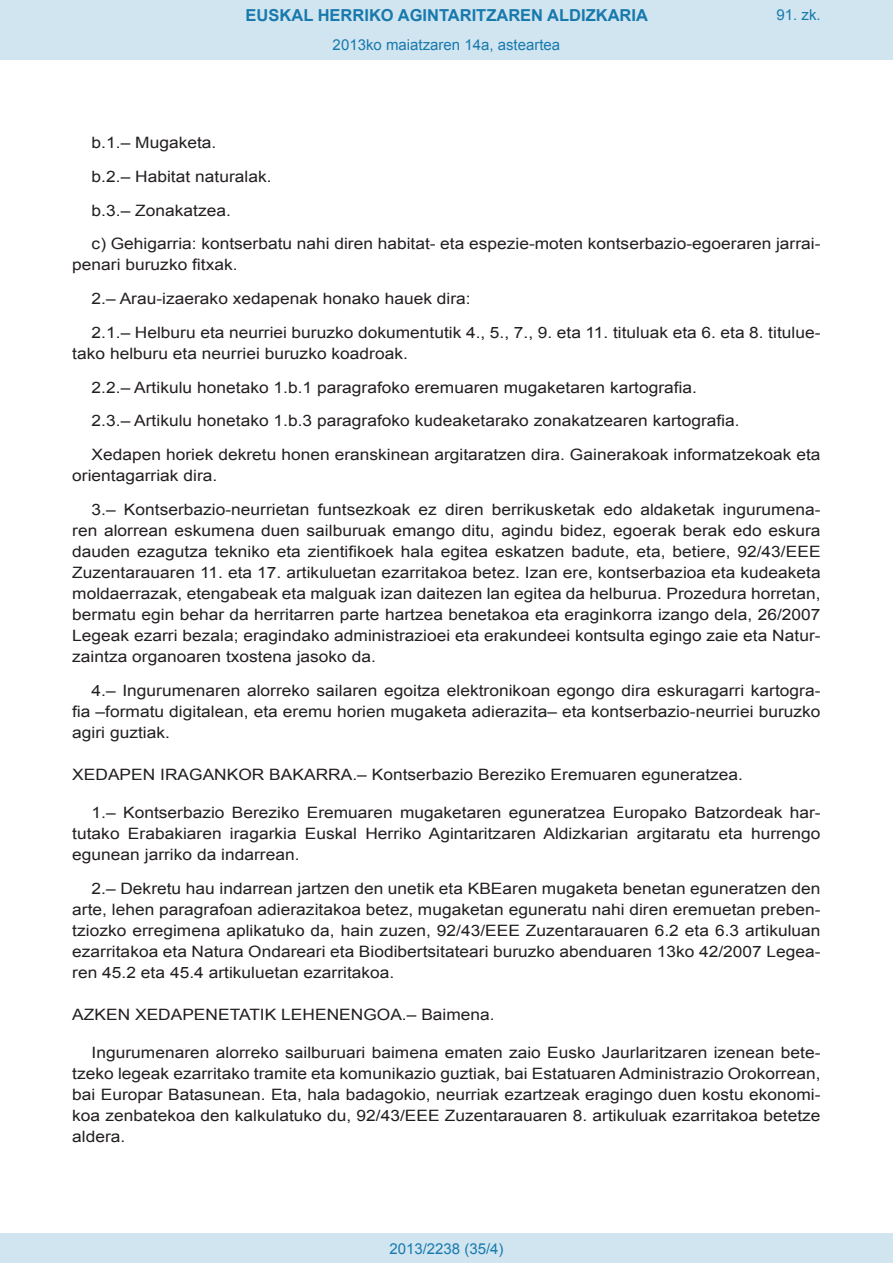
<style>
.page{position:relative;width:893px;height:1263px;background:#fff}
.page>*{position:absolute;margin:0;border:0;box-sizing:border-box;transform-origin:0 0}
.t1{font:700 16.5px "Arial";color:#1879ad}
.BOPVDetalle{font:15.6px/21px "Arial";color:#231f20;text-align:justify;scale:1.11 1}
.BOPVDisposicionTitul{font:15.6px "Arial";color:#231f20;scale:1.11 1}
.Paginacion_Centro{font:15px "Arial";color:#1879ad}
</style>
<div class="page">
<div style="left:0;top:0;width:893px;height:60px;background:#d0e5f0"></div>
<div style="left:0;top:1233px;width:893px;height:30px;background:#d0e5f0"></div>
<p class="t1" style="left:246px;top:4px;width:404px">EUSKAL HERRIKO AGINTARITZAREN ALDIZKARIA</p>
<p class="Paginacion_Centro" style="left:333px;top:35px;width:229px">2013ko maiatzaren 14a, asteartea</p>
<p class="Paginacion_Centro" style="left:776px;top:5px;width:46px">91. zk.</p>
<p class="BOPVDetalle" style="left:92px;top:132px;width:114px">b.1.– Mugaketa.</p>
<p class="BOPVDetalle" style="left:92px;top:166px;width:164px">b.2.– Habitat naturalak.</p>
<p class="BOPVDetalle" style="left:92px;top:200px;width:127px">b.3.– Zonakatzea.</p>
<p class="BOPVDetalle" style="left:72px;top:234px;width:676px;text-indent:19px">c) Gehigarria: kontserbatu nahi diren habitat- eta espezie-moten kontserbazio-egoeraren jarrai&shy;penari buruzko fitxak.</p>
<p class="BOPVDetalle" style="left:92px;top:288px;width:343px">2.– Arau-izaerako xedapenak honako hauek dira:</p>
<p class="BOPVDetalle" style="left:72px;top:322px;width:676px;text-indent:19px">2.1.– Helburu eta neurriei buruzko dokumentutik 4., 5., 7., 9. eta 11. tituluak eta 6. eta 8. titulue&shy;tako helburu eta neurriei buruzko koadroak.</p>
<p class="BOPVDetalle" style="left:92px;top:377px;width:547px">2.2.– Artikulu honetako 1.b.1 paragrafoko eremuaren mugaketaren kartografia.</p>
<p class="BOPVDetalle" style="left:92px;top:411px;width:585px">2.3.– Artikulu honetako 1.b.3 paragrafoko kudeaketarako zonakatzearen kartografia.</p>
<p class="BOPVDetalle" style="left:72px;top:444px;width:676px;text-indent:19px">Xedapen horiek dekretu honen eranskinean argitaratzen dira. Gainerakoak informatzekoak eta orientagarriak dira.</p>
<p class="BOPVDetalle" style="left:72px;top:499px;width:676px;text-indent:19px">3.– Kontserbazio-neurrietan funtsezkoak ez diren berrikusketak edo aldaketak ingurumena&shy;ren alorrean eskumena duen sailburuak emango ditu, agindu bidez, egoerak berak edo eskura dauden ezagutza tekniko eta zientifikoek hala egitea eskatzen badute, eta, betiere, 92/43/EEE Zuzentarauaren 11. eta 17. artikuluetan ezarritakoa betez. Izan ere, kontserbazioa eta kudeaketa moldaerrazak, etengabeak eta malguak izan daitezen lan egitea da helburua. Prozedura horretan, bermatu egin behar da herritarren parte hartzea benetakoa eta eraginkorra izango dela, 26/2007<br>Legeak ezarri bezala; eragindako administrazioei eta erakundeei kontsulta egingo zaie eta Natur&shy;zaintza organoaren txostena jasoko da.</p>
<p class="BOPVDetalle" style="left:72px;top:680px;width:676px;text-indent:19px">4.– Ingurumenaren alorreko sailaren egoitza elektronikoan egongo dira eskuragarri kartogra&shy;fia –formatu digitalean, eta eremu horien mugaketa adierazita– eta kontserbazio-neurriei buruzko agiri guztiak.</p>
<p class="BOPVDisposicionTitul" style="left:72px;top:764px;width:606px">XEDAPEN IRAGANKOR BAKARRA.– Kontserbazio Bereziko Eremuaren eguneratzea.</p>
<p class="BOPVDetalle" style="left:72px;top:802px;width:676px;text-indent:19px">1.– Kontserbazio Bereziko Eremuaren mugaketaren eguneratzea Europako Batzordeak har&shy;tutako Erabakiaren iragarkia Euskal Herriko Agintaritzaren Aldizkarian argitaratu eta hurrengo egunean jarriko da indarrean.</p>
<p class="BOPVDetalle" style="left:72px;top:878px;width:676px;text-indent:19px">2.– Dekretu hau indarrean jartzen den unetik eta KBEaren mugaketa benetan eguneratzen den arte, lehen paragrafoan adierazitakoa betez, mugaketan eguneratu nahi diren eremuetan preben&shy;tziozko erregimena aplikatuko da, hain zuzen, 92/43/EEE Zuzentarauaren 6.2 eta 6.3 artikuluan ezarritakoa eta Natura Ondareari eta Biodibertsitateari buruzko abenduaren 13ko 42/2007 Legea&shy;ren 45.2 eta 45.4 artikuluetan ezarritakoa.</p>
<p class="BOPVDisposicionTitul" style="left:72px;top:1004px;width:382px">AZKEN XEDAPENETATIK LEHENENGOA.– Baimena.</p>
<p class="BOPVDetalle" style="left:72px;top:1042px;width:676px;text-indent:19px">Ingurumenaren alorreko sailburuari baimena ematen zaio Eusko Jaurlaritzaren izenean bete&shy;tzeko legeak ezarritako tramite eta komunikazio guztiak, bai Estatuaren Administrazio Orokorrean, bai Europar Batasunean. Eta, hala badagokio, neurriak ezartzeak eragingo duen kostu ekonomi&shy;koa zenbatekoa den kalkulatuko du, 92/43/EEE Zuzentarauaren 8. artikuluak ezarritakoa betetze aldera.</p>
<p class="Paginacion_Centro" style="left:389px;top:1238px;width:116px">2013/2238 (35/4)</p>
</div>
